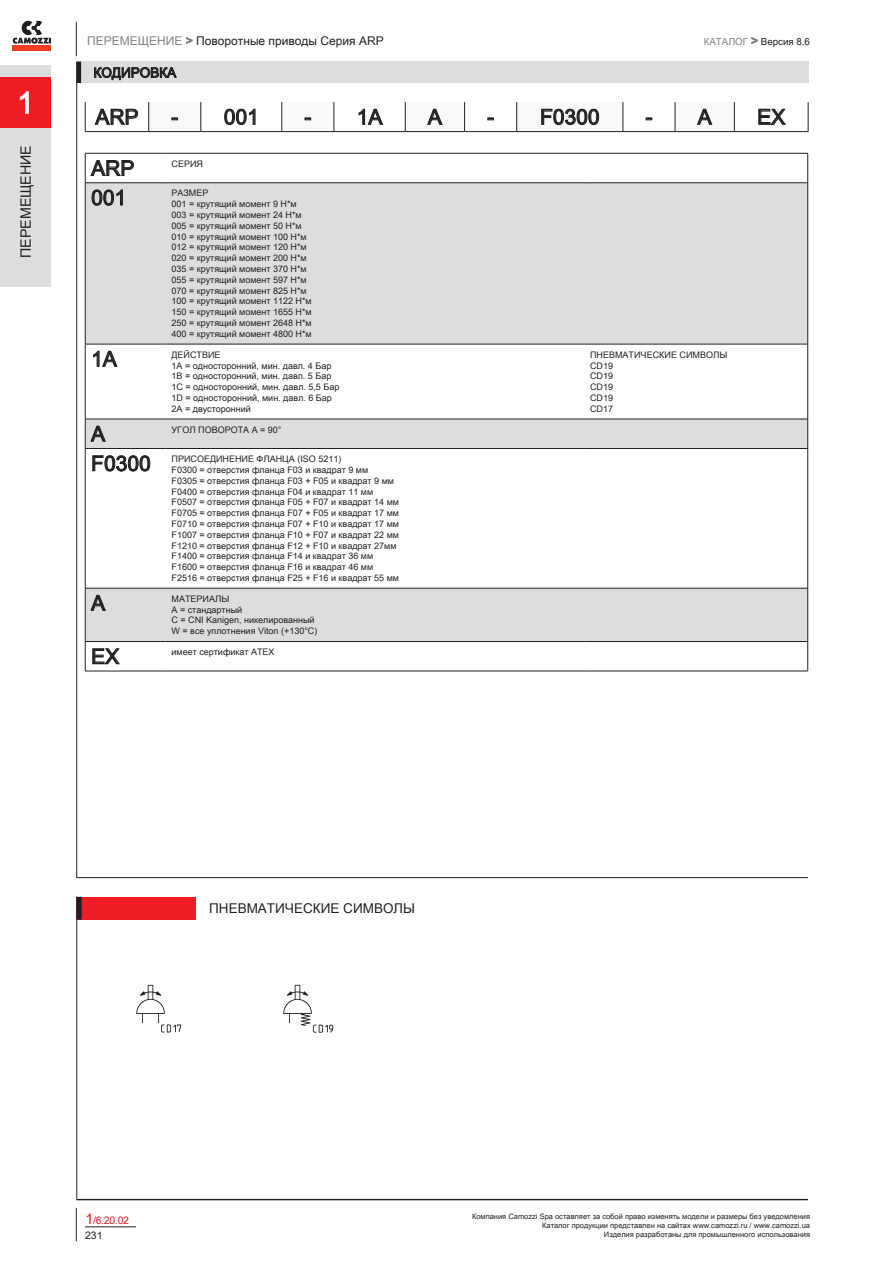
<style>
.page{position:relative;width:893px;height:1263px;background:#fff}
.page>*{position:absolute;margin:0;border:0;box-sizing:border-box;transform-origin:0 0}
.t1{font:30px "Arial Unicode MS";color:#fff}
.t2{font:21px "Arial Unicode MS";color:#231f20}
.t3{font:14.25px "Arial";color:#231f20}
.t4{font:13.5px "Arial Unicode MS";color:#231f20}
.t5{font:12px "Arial Unicode MS";color:#231f20}
.t6{font:10.5px "Arial Unicode MS";color:#ee1d23}
.t7{font:10.5px "Arial Unicode MS";color:#231f20}
.t8{font:9.75px "Arial Unicode MS";color:#231f20}
.t9{font:9px/10.8px "Arial Unicode MS";color:#231f20}
.t10{font:7.5px/9px "Arial Unicode MS";color:#231f20;text-align:right}
.s1{color:#808285}
.s2{font-size:12px;color:#808285}
.s3{font-size:15px}
</style>
<div class="page">
<svg style="left:13px;top:21px;width:38px;height:23px"></svg>
<div style="left:13px;top:45px;width:38px;height:5px;background:#ef3e22"></div>
<div style="left:0;top:65px;width:51px;height:222px;background:#dcdddf"></div>
<div style="left:0;top:77px;width:51px;height:51px;background:#ee1d23"></div>
<svg style="left:20px;top:91px;width:9px;height:23px"></svg>
<svg style="left:751px;top:37px;width:7px;height:7px"></svg>
<svg style="left:186px;top:37px;width:7px;height:7px"></svg>
<hr style="left:76px;top:1208px;width:1px;height:33px;background:#231f20">
<hr style="left:76px;top:22px;width:1px;height:34px;background:#231f20">
<hr style="left:85px;top:1226px;width:51px;height:1px;background:#231f20">
<hr style="left:76px;top:62px;width:1px;height:816px;background:#231f20">
<svg style="left:86px;top:183px;width:721px;height:458px;fill:#dcdddf"></svg>
<hr style="left:85px;top:153px;width:1px;height:30px;background:#231f20">
<hr style="left:85px;top:153px;width:81px;height:1px;background:#231f20">
<hr style="left:166px;top:153px;width:418px;height:1px;background:#231f20">
<hr style="left:807px;top:153px;width:1px;height:30px;background:#231f20">
<hr style="left:584px;top:153px;width:224px;height:1px;background:#231f20">
<hr style="left:85px;top:183px;width:1px;height:161px;background:#231f20">
<hr style="left:85px;top:182px;width:81px;height:1px;background:#231f20">
<hr style="left:166px;top:182px;width:418px;height:1px;background:#231f20">
<hr style="left:807px;top:183px;width:1px;height:161px;background:#231f20">
<hr style="left:584px;top:182px;width:224px;height:1px;background:#231f20">
<hr style="left:85px;top:344px;width:1px;height:75px;background:#231f20">
<hr style="left:85px;top:344px;width:81px;height:1px;background:#231f20">
<hr style="left:166px;top:344px;width:418px;height:1px;background:#231f20">
<hr style="left:807px;top:344px;width:1px;height:75px;background:#231f20">
<hr style="left:584px;top:344px;width:224px;height:1px;background:#231f20">
<hr style="left:85px;top:419px;width:81px;height:1px;background:#231f20">
<hr style="left:166px;top:419px;width:418px;height:1px;background:#231f20">
<svg style="left:807px;top:420px;width:1px;height:28px"></svg>
<hr style="left:584px;top:419px;width:224px;height:1px;background:#231f20">
<hr style="left:85px;top:449px;width:1px;height:139px;background:#231f20">
<hr style="left:85px;top:448px;width:81px;height:1px;background:#231f20">
<hr style="left:166px;top:448px;width:418px;height:1px;background:#231f20">
<hr style="left:807px;top:449px;width:1px;height:139px;background:#231f20">
<hr style="left:584px;top:448px;width:224px;height:1px;background:#231f20">
<hr style="left:85px;top:588px;width:1px;height:53px;background:#231f20">
<hr style="left:85px;top:588px;width:81px;height:1px;background:#231f20">
<hr style="left:166px;top:588px;width:418px;height:1px;background:#231f20">
<hr style="left:807px;top:588px;width:1px;height:53px;background:#231f20">
<hr style="left:584px;top:588px;width:224px;height:1px;background:#231f20">
<svg style="left:85px;top:642px;width:1px;height:29px"></svg>
<hr style="left:85px;top:641px;width:81px;height:1px;background:#231f20">
<hr style="left:85px;top:671px;width:81px;height:1px;background:#231f20">
<hr style="left:166px;top:641px;width:418px;height:1px;background:#231f20">
<hr style="left:166px;top:671px;width:418px;height:1px;background:#231f20">
<svg style="left:807px;top:642px;width:1px;height:29px"></svg>
<hr style="left:584px;top:641px;width:224px;height:1px;background:#231f20">
<hr style="left:584px;top:671px;width:224px;height:1px;background:#231f20">
<svg style="left:91px;top:160px;width:43px;height:16px"></svg>
<svg style="left:92px;top:189px;width:31px;height:17px"></svg>
<svg style="left:93px;top:348px;width:25px;height:19px"></svg>
<svg style="left:85px;top:419px;width:21px;height:29px"></svg>
<svg style="left:92px;top:455px;width:58px;height:16px"></svg>
<svg style="left:91px;top:592px;width:15px;height:19px"></svg>
<svg style="left:92px;top:648px;width:28px;height:16px"></svg>
<div style="left:77px;top:62px;width:731px;height:21px;background:#dcdddf"></div>
<div style="left:77px;top:62px;width:4px;height:21px;border:1px solid #231f20"></div>
<svg style="left:94px;top:67px;width:83px;height:13px"></svg>
<hr style="left:77px;top:1199px;width:731px;height:1px;background:#231f20">
<svg style="left:85px;top:102px;width:724px;height:30px"></svg>
<div style="left:77px;top:897px;width:119px;height:22px;background:#ee1d23"></div>
<hr style="left:77px;top:897px;width:1px;height:302px;background:#231f20">
<img style="left:136px;top:984px;width:46px;height:49px">
<img style="left:283px;top:984px;width:51px;height:49px">
<hr style="left:77px;top:897px;width:4px;height:22px;background:#231f20">
<div style="left:77px;top:897px;width:5px;height:22px;border:1px solid #231f20"></div>
<hr style="left:77px;top:877px;width:731px;height:1px;background:#231f20">
<h1 class="t1" style="left:17px;top:81px;width:18px">1</h1>
<h3 class="t3" style="left:16px;top:258px;width:115px;rotate:-90deg">ПЕРЕМЕЩЕНИЕ</h3>
<h3 class="t5" style="left:87px;top:32px;width:298px"><span class="s1">ПЕРЕМЕЩЕНИЕ &gt;</span> Поворотные приводы Серия ARP</h3>
<p class="t8" style="left:704px;top:34px;width:108px"><span class="s1">КАТАЛОГ</span> <span class="s2">&gt;</span> Версия 8.6</p>
<h3 class="t4" style="left:94px;top:63px;width:84px">КОДИРОВКА</h3>
<h2 class="t2" style="left:95px;top:102px;width:45px">ARP</h2>
<h2 class="t2" style="left:171px;top:102px;width:89px">- 001</h2>
<h2 class="t2" style="left:304px;top:102px;width:80px">- 1A</h2>
<h2 class="t2" style="left:428px;top:102px;width:16px">A</h2>
<h2 class="t2" style="left:487px;top:102px;width:114px">- F0300</h2>
<h2 class="t2" style="left:645px;top:102px;width:68px">- A</h2>
<h2 class="t2" style="left:757px;top:102px;width:30px">EX</h2>
<h2 class="t2" style="left:91px;top:153px;width:45px">ARP</h2>
<p class="t9" style="left:172px;top:158px;width:33px">СЕРИЯ</p>
<h2 class="t2" style="left:91px;top:182px;width:37px">001</h2>
<p class="t9" style="left:172px;top:188px;width:142px">РАЗМЕР<br>001 = крутящий момент 9 Н*м<br>003 = крутящий момент 24 Н*м<br>005 = крутящий момент 50 Н*м<br>010 = крутящий момент 100 Н*м<br>012 = крутящий момент 120 Н*м<br>020 = крутящий момент 200 Н*м<br>035 = крутящий момент 370 Н*м<br>055 = крутящий момент 597 Н*м<br>070 = крутящий момент 825 Н*м<br>100 = крутящий момент 1122 Н*м<br>150 = крутящий момент 1655 Н*м<br>250 = крутящий момент 2648 Н*м<br>400 = крутящий момент 4800 Н*м</p>
<h2 class="t2" style="left:91px;top:344px;width:27px">1A</h2>
<p class="t9" style="left:172px;top:349px;width:169px">ДЕЙСТВИЕ<br>1A = односторонний, мин. давл. 4 Бар<br>1B = односторонний, мин. давл. 5 Бар<br>1C = односторонний, мин. давл. 5,5 Бар<br>1D = односторонний, мин. давл. 6 Бар<br>2A = двусторонний</p>
<p class="t9" style="left:590px;top:349px;width:139px">ПНЕВМАТИЧЕСКИЕ СИМВОЛЫ<br>CD19<br>CD19<br>CD19<br>CD19<br>CD17</p>
<h2 class="t2" style="left:91px;top:419px;width:16px">A</h2>
<p class="t9" style="left:172px;top:424px;width:112px">УГОЛ ПОВОРОТА A = 90°</p>
<h2 class="t2" style="left:91px;top:448px;width:61px">F0300</h2>
<p class="t9" style="left:172px;top:453px;width:229px">ПРИСОЕДИНЕНИЕ ФЛАНЦА (ISO 5211)<br>F0300 = отверстия фланца F03 и квадрат 9 мм<br>F0305 = отверстия фланца F03 + F05 и квадрат 9 мм F0400 = отверстия фланца F04 и квадрат 11 мм F0507 = отверстия фланца F05 + F07 и квадрат 14 мм F0705 = отверстия фланца F07 + F05 и квадрат 17 мм F0710 = отверстия фланца F07 + F10 и квадрат 17 мм F1007 = отверстия фланца F10 + F07 и квадрат 22 мм F1210 = отверстия фланца F12 + F10 и квадрат 27мм F1400 = отверстия фланца F14 и квадрат 36 мм F1600 = отверстия фланца F16 и квадрат 46 мм F2516 = отверстия фланца F25 + F16 и квадрат 55 мм</p>
<h2 class="t2" style="left:91px;top:588px;width:16px">A</h2>
<p class="t9" style="left:172px;top:593px;width:147px">МАТЕРИАЛЫ<br>A = стандартный<br>C = CNI Kanigen, никелированный<br>W = все уплотнения Viton (+130°C)</p>
<h2 class="t2" style="left:91px;top:641px;width:30px">EX</h2>
<p class="t9" style="left:172px;top:646px;width:104px">имеет сертификат ATEX</p>
<h3 class="t4" style="left:209px;top:898px;width:207px">ПНЕВМАТИЧЕСКИЕ СИМВОЛЫ</h3>
<p class="t6" style="left:85px;top:1212px;width:46px"><span class="s3">1</span>/6.20.02</p>
<p class="t7" style="left:85px;top:1227px;width:19px">231</p>
<p class="t10" style="left:472px;top:1212px;width:339px">Компания Camozzi Spa оставляет за собой право изменять модели и размеры без уведомления<br>Каталог продукции представлен на сайтах www.camozzi.ru / www.camozzi.ua<br>Изделия разработаны для промышленного использования</p>
</div>
